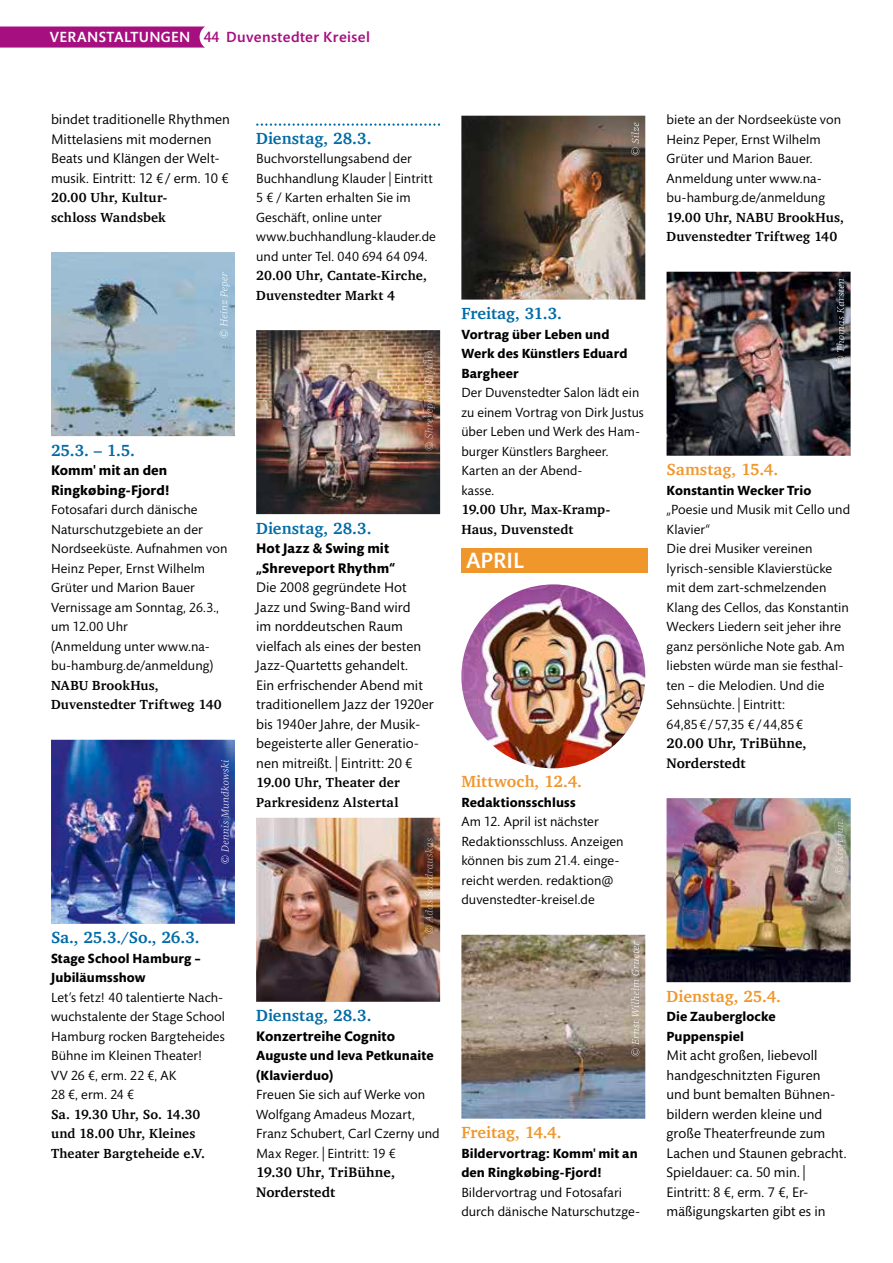
<style>
.page{position:relative;width:893px;height:1263px;background:#fff}
.page>*{position:absolute;margin:0;border:0;box-sizing:border-box;transform-origin:0 0}
.t1{font:500 22.5px "Mundo Sans Std";color:#fff}
.t2{font:700 16.5px "Charter";letter-spacing:.005em;color:#006ba6}
.t3{font:700 16.5px "Charter";letter-spacing:.005em;color:#f0972c}
.t4{font:500 15px "Mundo Sans Std";letter-spacing:.025em;color:#a60f7f}
.t5{font:14.1px/19.5px "Mundo Sans Std";letter-spacing:.005em;color:#000}
.t6{font:700 14.1px/19.5px "Mundo Sans Std";letter-spacing:.005em;color:#000}
.t7{font:700 14.1px/19.5px "Charter";letter-spacing:.015em;color:#000}
.t8{font:13.5px/19.5px "Mundo Sans Std";letter-spacing:.005em;color:#000}
.t9{font:700 13.5px/19.5px "Charter";letter-spacing:.015em;color:#000}
.t10{font:700 13.5px/19.5px "Mundo Sans Std";letter-spacing:.01em;color:#000}
.s1{color:#fff}
</style>
<div class="page">
<img style="left:51px;top:252px;width:184px;height:184px">
<img style="left:220px;top:272px;width:10px;height:66px">
<img style="left:51px;top:740px;width:184px;height:184px">
<img style="left:221px;top:760px;width:8px;height:103px">
<svg style="left:256px;top:123px;width:184px;height:3px"></svg>
<img style="left:256px;top:330px;width:184px;height:184px">
<img style="left:425px;top:350px;width:10px;height:100px">
<img style="left:256px;top:818px;width:184px;height:184px">
<img style="left:425px;top:838px;width:8px;height:96px">
<img style="left:461px;top:116px;width:184px;height:184px">
<svg style="left:631px;top:147px;width:8px;height:8px"></svg>
<img style="left:631px;top:123px;width:8px;height:21px">
<div style="left:461px;top:548px;width:187px;height:25px;background:#f0972c"></div>
<img style="left:461px;top:584px;width:184px;height:184px;border-radius:92px">
<img style="left:461px;top:935px;width:184px;height:184px">
<svg style="left:631px;top:1047px;width:8px;height:9px"></svg>
<img style="left:631px;top:941px;width:8px;height:104px">
<img style="left:666px;top:272px;width:184px;height:184px">
<img style="left:836px;top:278px;width:8px;height:86px">
<img style="left:666px;top:798px;width:184px;height:184px">
<img style="left:835px;top:819px;width:10px;height:54px">
<div style="left:0;top:27px;width:205px;height:21px;background:#a60f7f"></div>
<p class="t4" style="left:50px;top:29px;width:322px"><span class="s1">VERANSTALTUNGEN</span> 44 Duvenstedter Kreisel</p>
<p class="t5" style="left:51px;top:110px;width:181px">bindet traditionelle Rhythmen<br>Mittelasiens mit modernen<br>Beats und Klängen der Welt&shy;musik. Eintritt: 12 € / erm. 10 €</p>
<p class="t9" style="left:51px;top:188px;width:118px">20.00 Uhr, Kultur&shy;schloss Wandsbek</p>
<p class="t2" style="left:51px;top:436px;width:85px">25.3. – 1.5.</p>
<p class="t6" style="left:51px;top:461px;width:120px">Komm' mit an den<br>Ringkøbing-Fjord!</p>
<p class="t8" style="left:51px;top:500px;width:178px">Fotosafari durch dänische<br>Naturschutzgebiete an der<br>Nordseeküste. Aufnahmen von<br>Heinz Peper, Ernst Wilhelm<br>Grüter und Marion Bauer<br>Vernissage am Sonntag, 26.3., um 12.00 Uhr<br>(Anmeldung unter www.na&shy;bu-hamburg.de/anmeldung)</p>
<p class="t9" style="left:51px;top:675px;width:172px">NABU BrookHus,<br>Duvenstedter Triftweg 140</p>
<p class="t2" style="left:51px;top:923px;width:150px">Sa., 25.3./So., 26.3.</p>
<p class="t10" style="left:51px;top:949px;width:151px">Stage School Hamburg –<br>Jubiläumsshow</p>
<p class="t8" style="left:51px;top:988px;width:176px">Let’s fetz! 40 talentierte Nach&shy;wuchstalente der Stage School<br>Hamburg rocken Bargteheides<br>Bühne im Kleinen Theater!<br>VV 26 €, erm. 22 €, AK<br>28 €, erm. 24 €</p>
<p class="t9" style="left:51px;top:1104px;width:156px">Sa. 19.30 Uhr, So. 14.30 und 18.00 Uhr, Kleines<br>Theater Bargteheide e.V.</p>
<p class="t2" style="left:256px;top:124px;width:117px">Dienstag, 28.3.</p>
<p class="t8" style="left:256px;top:149px;width:181px">Buchvorstellungsabend der<br>Buchhandlung Klauder | Eintritt<br>5 € / Karten erhalten Sie im<br>Geschäft, online unter www.buchhandlung-klauder.de und unter Tel. 040 694 64 094.</p>
<p class="t9" style="left:256px;top:265px;width:172px">20.00 Uhr, Cantate-Kirche,<br>Duvenstedter Markt 4</p>
<p class="t2" style="left:256px;top:514px;width:117px">Dienstag, 28.3.</p>
<p class="t6" style="left:256px;top:539px;width:140px">Hot Jazz &amp; Swing mit „Shreveport Rhythm“</p>
<p class="t5" style="left:256px;top:578px;width:179px">Die 2008 gegründete Hot<br>Jazz und Swing-Band wird<br>im norddeutschen Raum vielfach als eines der besten<br>Jazz-Quartetts gehandelt.<br>Ein erfrischender Abend mit traditionellem Jazz der 1920er bis 1940er Jahre, der Musik&shy;begeisterte aller Generatio&shy;nen mitreißt. | Eintritt: 20 €</p>
<p class="t9" style="left:256px;top:773px;width:145px">19.00 Uhr, Theater der<br>Parkresidenz Alstertal</p>
<p class="t8" style="left:666px;top:110px;width:176px">biete an der Nordseeküste von<br>Heinz Peper, Ernst Wilhelm<br>Grüter und Marion Bauer.<br>Anmeldung unter www.na&shy;bu-hamburg.de/anmeldung</p>
<p class="t9" style="left:666px;top:207px;width:179px">19.00 Uhr, NABU BrookHus,<br>Duvenstedter Triftweg 140</p>
<p class="t2" style="left:461px;top:299px;width:102px">Freitag, 31.3.</p>
<p class="t10" style="left:461px;top:325px;width:168px">Vortrag über Leben und<br>Werk des Künstlers Eduard<br>Bargheer</p>
<p class="t8" style="left:461px;top:383px;width:184px">Der Duvenstedter Salon lädt ein zu einem Vortrag von Dirk Justus über Leben und Werk des Ham&shy;burger Künstlers Bargheer.<br>Karten an der Abend-<br>kasse.</p>
<p class="t9" style="left:461px;top:500px;width:150px">19.00 Uhr, Max-Kramp-<br>Haus, Duvenstedt</p>
<h1 class="t1" style="left:466px;top:549px;width:59px">APRIL</h1>
<p class="t3" style="left:461px;top:767px;width:122px">Mittwoch, 12.4.</p>
<p class="t10" style="left:461px;top:793px;width:116px">Redaktionsschluss</p>
<p class="t8" style="left:461px;top:812px;width:164px">Am 12. April ist nächster<br>Redaktionsschluss. Anzeigen kön nen bis zum 21.4. einge&shy;reicht werden. redaktion@ duvenstedter-kreisel.de</p>
<p class="t3" style="left:666px;top:455px;width:113px">Samstag, 15.4.</p>
<p class="t10" style="left:666px;top:481px;width:146px">Konstantin Wecker Trio</p>
<p class="t8" style="left:666px;top:500px;width:185px">„Poesie und Musik mit Cello und<br>Klavier“<br>Die drei Musiker vereinen lyrisch-sensible Klavierstücke mit dem zart-schmelzenden<br>Klang des Cellos, das Konstantin<br>Weckers Liedern seit jeher ihre ganz persönliche Note gab. Am liebsten würde man sie festhal&shy;ten – die Melodien. Und die<br>Sehnsüchte. | Eintritt:<br>64,85 € /57,35 € /44,85€</p>
<p class="t7" style="left:666px;top:733px;width:142px">20.00 Uhr, TriBühne,<br>Norderstedt</p>
<p class="t2" style="left:256px;top:1001px;width:117px">Dienstag, 28.3.</p>
<p class="t6" style="left:256px;top:1026px;width:140px">Konzertreihe Cognito</p>
<p class="t10" style="left:256px;top:1046px;width:179px">Auguste und leva Petkunaite (Klavierduo)</p>
<p class="t8" style="left:256px;top:1085px;width:185px">Freuen Sie sich auf Werke von<br>Wolfgang Amadeus Mozart,<br>Franz Schubert, Carl Czerny und<br>Max Reger. | Eintritt: 19 €</p>
<p class="t7" style="left:256px;top:1162px;width:140px">19.30 Uhr, TriBühne,<br>Norderstedt</p>
<p class="t3" style="left:461px;top:1118px;width:102px">Freitag, 14.4.</p>
<p class="t10" style="left:461px;top:1144px;width:178px">Bildervortrag: Komm' mit an den Ringkøbing-Fjord!</p>
<p class="t8" style="left:461px;top:1183px;width:180px">Bildervortrag und Fotosafari durch dänische Naturschutzge-</p>
<p class="t3" style="left:666px;top:982px;width:116px">Dienstag, 25.4.</p>
<p class="t10" style="left:666px;top:1007px;width:111px">Die Zauberglocke<br>Puppenspiel</p>
<p class="t5" style="left:666px;top:1046px;width:182px">Mit acht großen, liebevoll handgeschnitzten Figuren und bunt bemalten Bühnen&shy;bildern werden kleine und große Theaterfreunde zum<br>Lachen und Staunen gebracht.<br>Spieldauer: ca. 50 min. |<br>Eintritt: 8 €, erm. 7 €, Er&shy;mäßigungskarten gibt es in</p>
</div>
